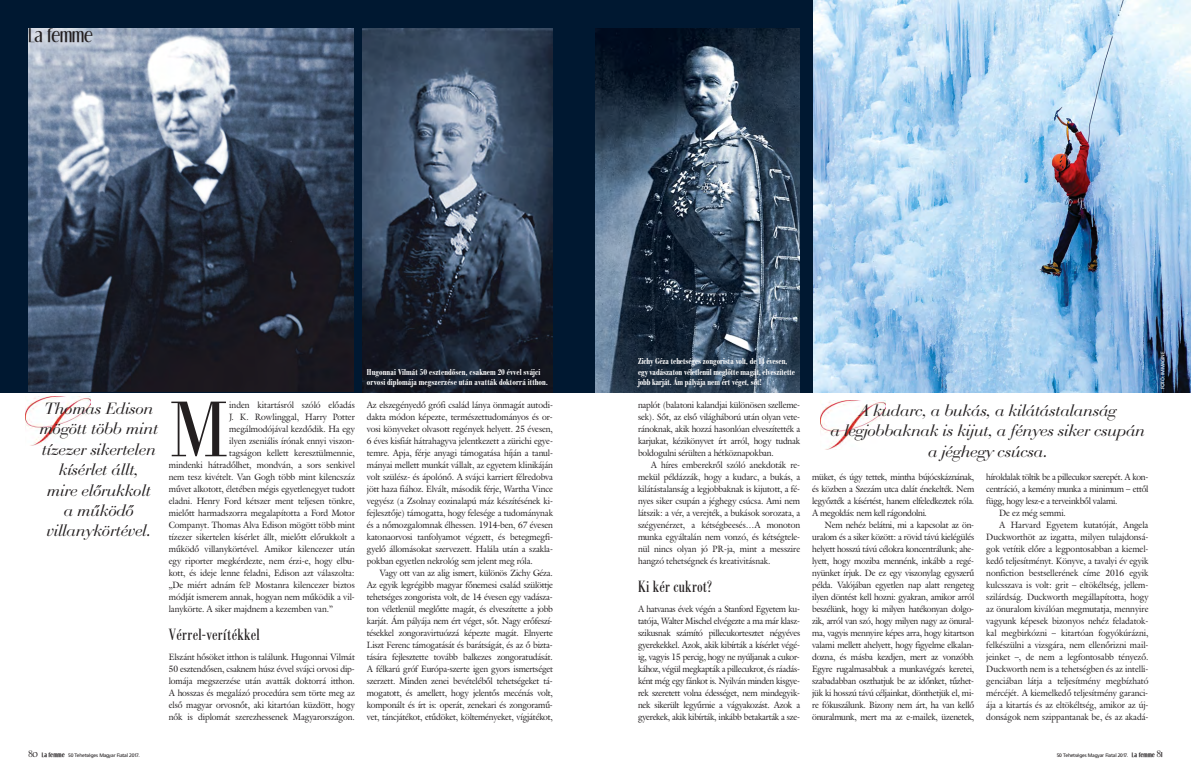
<style>
.page{position:relative;width:1191px;height:780px;background:#fff}
.page>*{position:absolute;margin:0;border:0;box-sizing:border-box;transform-origin:0 0}
.t1{font:77.4px "B Bodoni Lt PFL";color:#231f20;scale:.95 1}
.t2{font:19px "Dream Orphans";color:#231f20}
.t3{font:italic 17px/20.4px "Bauer Bodoni PFL";color:#231f20;text-align:center}
.t4{font:16px "B Bodoni Cn PFL";color:#231f20}
.t5{font:9px/12px "Galliard PFL";color:#231f20;text-align:justify;scale:.95 1}
.t6{font:9px "Galliard PFL";letter-spacing:-.02em;color:#231f20;scale:.95 1}
.t7{font:9px "Galliard PFL";letter-spacing:-.025em;color:#231f20;scale:.95 1}
.t8{font:8.5px/10.2px "B Bodoni Md Cn PFL";letter-spacing:-.025em;color:#fff}
.t9{font:5px "Frutiger PFL";color:#231f20}
.t10{font:5px "Frutiger PFL";color:#fff}
.s1{font-family:"Dream Orphans";font-size:9px}
.s2{font-family:"Dream Orphans";font-weight:700;font-size:6px}
</style>
<div class="page">
<img style="left:821px;top:400px;width:64px;height:49px">
<img style="left:25px;top:397px;width:65px;height:48px">
<img style="left:812px;top:0;width:379px;height:392px">
<div style="left:0;top:0;width:812px;height:392px;background:#001831"></div>
<img style="left:28px;top:28px;width:325px;height:364px">
<img style="left:363px;top:28px;width:190px;height:364px">
<img style="left:595px;top:28px;width:204px;height:364px">
<h2 class="t2" style="left:28px;top:26px;width:66px">La femme</h2>
<h3 class="t3" style="left:39px;top:400px;width:120px">Thomas Edison mögött több mint tízezer sikertelen kísérlet állt,<br>mire előrukkolt<br>a működő villanykörtével.</h3>
<h1 class="t1" style="left:169px;top:384px;width:65px">M</h1>
<p class="t5" style="left:229px;top:400px;width:134px">inden kitartásról szóló előadás</p>
<p class="t5" style="left:229px;top:412px;width:134px">J. K. Rowlinggal, Harry Potter</p>
<p class="t5" style="left:229px;top:424px;width:134px">megálmodójával kezdődik. Ha egy</p>
<p class="t5" style="left:229px;top:436px;width:134px">ilyen zseniális írónak ennyi viszon-</p>
<p class="t5" style="left:229px;top:448px;width:134px">tagságon kellett keresztülmennie,</p>
<p class="t5" style="left:169px;top:460px;width:197px">mindenki hátradőlhet, mondván, a sors senkivel</p>
<p class="t5" style="left:169px;top:472px;width:197px">nem tesz kivételt. Van Gogh több mint kilencszáz</p>
<p class="t5" style="left:169px;top:484px;width:197px">művet alkotott, életében mégis egyetlenegyet tudott</p>
<p class="t5" style="left:169px;top:496px;width:197px">eladni. Henry Ford kétszer ment teljesen tönkre,</p>
<p class="t5" style="left:169px;top:508px;width:197px">mielőtt harmadszorra megalapította a Ford Motor</p>
<p class="t5" style="left:169px;top:520px;width:197px">Companyt. Thomas Alva Edison mögött több mint</p>
<p class="t5" style="left:169px;top:532px;width:197px">tízezer sikertelen kísérlet állt, mielőtt előrukkolt a</p>
<p class="t5" style="left:169px;top:544px;width:197px">működő villanykörtével. Amikor kilencezer után</p>
<p class="t5" style="left:169px;top:556px;width:197px">egy riporter megkérdezte, nem érzi-e, hogy elbu-</p>
<p class="t5" style="left:169px;top:568px;width:197px">kott, és ideje lenne feladni, Edison azt válaszolta:</p>
<p class="t5" style="left:169px;top:580px;width:197px">„De miért adnám fel? Mostanra kilencezer biztos</p>
<p class="t5" style="left:169px;top:592px;width:197px">módját ismerem annak, hogyan nem működik a vil-</p>
<p class="t5" style="left:169px;top:604px;width:174px">lanykörte. A siker majdnem a kezemben van.”</p>
<h3 class="t4" style="left:169px;top:629px;width:93px">Vérrel-verítékkel</h3>
<p class="t5" style="left:169px;top:652px;width:197px">Elszánt hősöket itthon is találunk. Hugonnai Vilmát 50 esztendősen, csaknem húsz évvel svájci orvosi dip - lomája megszerzése után avatták doktorrá itthon.<br>A hosszas és megalázó procedúra sem törte meg az első magyar orvosnőt, aki kitartóan küzdött, hogy nők is diplomát szerezhessenek Magyarországon.</p>
<p class="t9" style="left:28px;top:752px;width:113px"><span class="s1">80</span> <span class="s2">La femme</span> 50 Tehetséges Magyar Fiatal 2017.</p>
<p class="t8" style="left:367px;top:367px;width:182px">Hugonnai Vilmát 50 esztendősen, csaknem 20 évvel svájci orvosi diplomája megszerzése után avatták doktorrá itthon.</p>
<p class="t8" style="left:638px;top:357px;width:159px">Zichy Géza tehetséges zongorista volt, de 14 évesen, egy vadászaton véletlenül meglőtte magát, elveszítette jobb karját. Ám pályája nem ért véget, sőt!</p>
<p class="t10" style="left:1159px;top:389px;width:39px;rotate:-90deg">FOTÓ: IMMAGINE</p>
<p class="t5" style="left:367px;top:400px;width:197px">Az elszegényedő grófi család lánya önmagát autodi&shy;dakta módon képezte, természettudományos és or&shy;vosi könyveket olvasott regények helyett. 25 évesen, 6 éves kisfiát hátrahagyva jelentkezett a zürichi egye&shy;temre. Apja, férje anyagi támogatása híján a tanul&shy;mányai mellett munkát vállalt, az egyetem klinikáján volt szülész- és ápolónő. A svájci karriert félredobva jött haza fiához. Elvált, második férje, Wartha Vince vegyész (a Zsolnay eozinalapú máz készítésének ki&shy;fejlesztője) támogatta, hogy felesége a tudománynak és a nőmozgalomnak élhessen. 1914-ben, 67 évesen katonaorvosi tanfolyamot végzett, és betegmegfi&shy;gyelő állomásokat szervezett. Halála után a szakla&shy;pokban egyetlen nekrológ sem jelent meg róla.</p>
<p class="t5" style="left:367px;top:568px;width:197px;text-indent:13px">Vagy ott van az alig ismert, különös Zichy Géza.<br>Az egyik legrégibb magyar főnemesi család szülöttje tehetséges zongorista volt, de 14 évesen egy vadásza&shy;ton véletlenül meglőtte magát, és elveszítette a jobb karját. Ám pályája nem ért véget, sőt. Nagy erőfeszí&shy;tésekkel zongoravirtuózzá képezte magát. Elnyerte Liszt Ferenc támogatását és barátságát, és az ő bizta&shy;tására fejlesztette tovább balkezes zongoratudását.<br>A félkarú gróf Európa-szerte igen gyors ismertséget szerzett. Minden zenei bevételéből tehetségeket tá&shy;mogatott, és amellett, hogy jelentős mecénás volt, komponált és írt is: operát, zenekari és zongoramű&shy;vet, táncjátékot, etűdöket, költeményeket, vígjátékot,</p>
<p class="t5" style="left:638px;top:400px;width:172px">naplót (balatoni kalandjai különösen szelleme&shy;sek). Sőt, az első világháború után olyan vete&shy;ránoknak, akik hozzá hasonlóan elveszítették a karjukat, kézikönyvet írt arról, hogy tudnak boldogulni sérülten a hétköznapokban.</p>
<p class="t5" style="left:638px;top:460px;width:172px;text-indent:13px">A híres emberekről szóló anekdoták re&shy;mekül példázzák, hogy a kudarc, a bukás, a kilátástalanság a legjobbaknak is kijutott, a fé&shy;nyes siker csupán a jéghegy csúcsa. Ami nem látszik: a vér, a verejték, a bukások sorozata, a szégyenérzet, a kétségbeesés…A monoton munka egyáltalán nem vonzó, és kétségtele&shy;nül nincs olyan jó PR-ja, mint a messzire hangzó tehetségnek és kreativitásnak.</p>
<h3 class="t4" style="left:638px;top:581px;width:75px">Ki kér cukrot?</h3>
<p class="t5" style="left:638px;top:604px;width:172px">A hatvanas évek végén a Stanford Egyetem ku&shy;tatója, Walter Mischel elvégezte a ma már klasz&shy;szikusnak számító pillecukortesztet négyéves gyerekekkel. Azok, akik kibírták a kísérlet végé&shy;ig, vagyis 15 percig, hogy ne nyúljanak a cukor&shy;kához, végül megkapták a pillecukrot, és ráadás&shy;ként még egy fánkot is. Nyilván minden kisgye&shy;rek szeretett volna édességet, nem mindegyik&shy;nek sikerült legyűrnie a vágyakozást. Azok a gyerekek, akik kibírták, inkább betakarták a sze-</p>
<h3 class="t3" style="left:830px;top:402px;width:316px">A kudarc, a bukás, a kilátástalanság<br>a legjobbaknak is kijut, a fényes siker csupán a jéghegy csúcsa.</h3>
<p class="t5" style="left:812px;top:472px;width:172px">müket, és úgy tettek, mintha bújócskáznának, és közben a Szezám utca dalát énekelték. Nem legyőzték a kísértést, hanem elfeledkeztek róla.<br>A megoldás: nem kell rágondolni.</p>
<p class="t5" style="left:812px;top:520px;width:172px;text-indent:13px">Nem nehéz belátni, mi a kapcsolat az ön&shy;uralom és a siker között: a rövid távú kielégülés helyett hosszú távú célokra koncentrálunk; ahe&shy;lyett, hogy moziba mennénk, inkább a regé - nyünket írjuk. De ez egy viszonylag egyszerű példa. Valójában egyetlen nap alatt rengeteg ilyen döntést kell hozni: gyakran, amikor arról beszélünk, hogy ki milyen hatékonyan dolgo&shy;zik, arról van szó, hogy milyen nagy az önural&shy;ma, vagyis mennyire képes arra, hogy kitartson valami mellett ahelyett, hogy figyelme elkalan&shy;dozna, és másba kezdjen, mert az vonzóbb.<br>Egyre rugalmasabbak a munkavégzés keretei, szabadabban oszthatjuk be az időnket, tűzhet&shy;jük ki hosszú távú céljainkat, dönthetjük el, mi&shy;re fókuszálunk. Bizony nem árt, ha van kellő önuralmunk, mert ma az e-mailek, üzenetek,</p>
<p class="t7" style="left:986px;top:473px;width:172px">híroldalak töltik be a pillecukor szerepét. A kon-</p>
<p class="t6" style="left:986px;top:485px;width:172px">centráció, a kemény munka a minimum – ettől</p>
<p class="t6" style="left:986px;top:497px;width:139px">függ, hogy lesz-e a terveinkből valami.</p>
<p class="t5" style="left:999px;top:508px;width:72px">De ez még semmi.</p>
<p class="t5" style="left:999px;top:520px;width:159px">A Harvard Egyetem kutatóját, Angela</p>
<p class="t5" style="left:986px;top:532px;width:172px">Duckworthöt az izgatta, milyen tulajdonsá-</p>
<p class="t5" style="left:986px;top:544px;width:172px">gok vetítik előre a legpontosabban a kiemel-</p>
<p class="t5" style="left:986px;top:556px;width:172px">kedő teljesítményt. Könyve, a tavalyi év egyik</p>
<p class="t5" style="left:986px;top:568px;width:172px">nonfiction bestsellerének címe 2016 egyik</p>
<p class="t5" style="left:986px;top:580px;width:172px">kulcsszava is volt: grit – eltökéltség, jellem-</p>
<p class="t5" style="left:986px;top:592px;width:172px">szilárdság. Duckworth megállapította, hogy</p>
<p class="t5" style="left:986px;top:604px;width:172px">az önuralom kiválóan megmutatja, mennyire</p>
<p class="t5" style="left:986px;top:616px;width:172px">vagyunk képesek bizonyos nehéz feladatok-</p>
<p class="t5" style="left:986px;top:628px;width:172px">kal megbirkózni – kitartóan fogyókúrázni,</p>
<p class="t5" style="left:986px;top:640px;width:172px">felkészülni a vizsgára, nem ellenőrizni mail-</p>
<p class="t5" style="left:986px;top:652px;width:172px">jeinket –, de nem a legfontosabb tényező.</p>
<p class="t5" style="left:986px;top:664px;width:172px">Duckworth nem is a tehetségben és az intelli-</p>
<p class="t5" style="left:986px;top:676px;width:172px">genciában látja a teljesítmény megbízható</p>
<p class="t5" style="left:986px;top:688px;width:172px">mércéjét. A kiemelkedő teljesítmény garanci-</p>
<p class="t5" style="left:986px;top:700px;width:172px">ája a kitartás és az eltökéltség, amikor az új-</p>
<p class="t5" style="left:986px;top:712px;width:172px">donságok nem szippantanak be, és az akadá-</p>
<p class="t9" style="left:1056px;top:752px;width:107px">50 Tehetséges Magyar Fiatal 2017. <span class="s2">La femme</span> <span class="s1">81</span></p>
</div>
